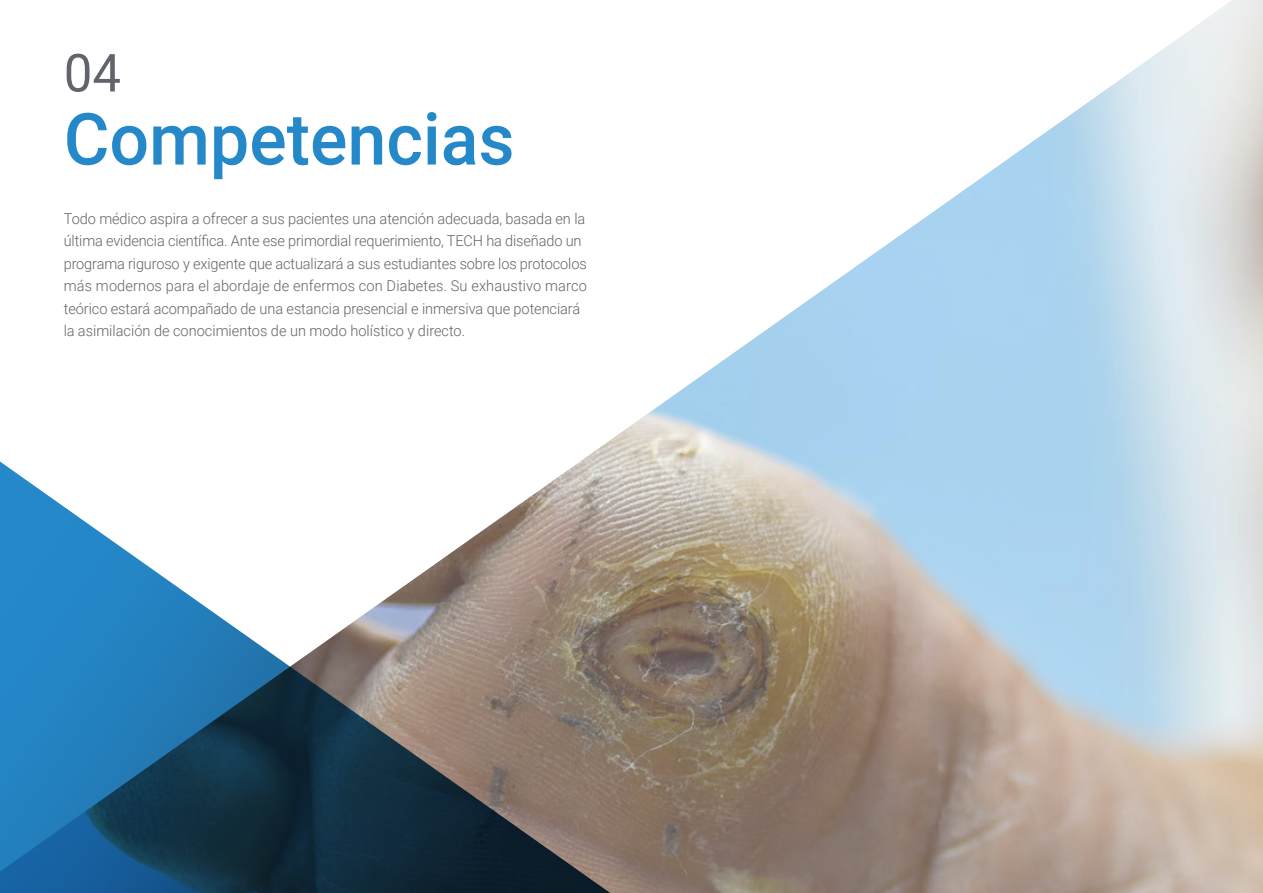
<style>
.page{position:relative;width:1263px;height:893px;background:#fff}
.page>*{position:absolute;margin:0;border:0;box-sizing:border-box;transform-origin:0 0}
.t1{font:500 72px "Roboto";color:#2488c9}
.t2{font:52.5px "Roboto";color:#61646a}
.t3{font:300 15px/22.5px "Roboto";letter-spacing:-.005em;color:#61646a}
</style>
<div class="page">
<img style="left:602px;top:0;width:661px;height:893px">
<svg style="left:0;top:446px;width:640px;height:447px"></svg>
<h2 class="t2" style="left:64px;top:36px;width:59px">04</h2>
<h1 class="t1" style="left:64px;top:89px;width:452px">Competencias</h1>
<p class="t3" style="left:64px;top:207px;width:525px">Todo médico aspira a ofrecer a sus pacientes una atención adecuada, basada en la última evidencia científica. Ante ese primordial requerimiento, TECH ha diseñado un programa riguroso y exigente que actualizará a sus estudiantes sobre los protocolos más modernos para el abordaje de enfermos con Diabetes. Su exhaustivo marco teórico estará acompañado de una estancia presencial e inmersiva que potenciará la asimilación de conocimientos de un modo holístico y directo.</p>
</div>
